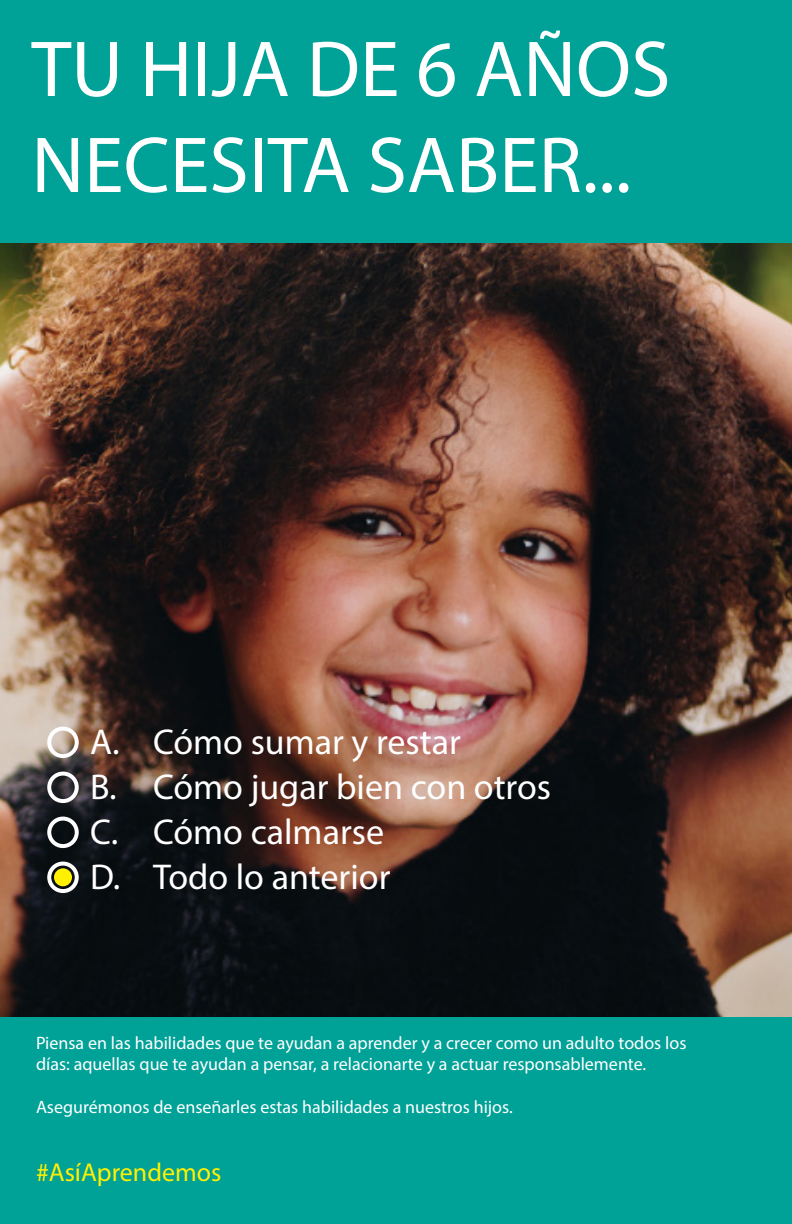
<style>
.page{position:relative;width:792px;height:1224px;background:#00a197}
.page>*{position:absolute;margin:0;border:0;box-sizing:border-box;transform-origin:0 0}
.t1{font:80px "Myriad Pro";color:#fff}
.t2{font:36px "Myriad Pro";color:#fff}
.t3{font:26px "Myriad Pro";color:#fff101}
.t4{font:18px/21.6px "Myriad Pro";color:#fff}
</style>
<div class="page">
<img style="left:0;top:243px;width:792px;height:774px">
<div style="left:47px;top:772px;width:32px;height:31px;border:4px solid #fff;border-radius:50%"></div>
<div style="left:47px;top:727px;width:32px;height:31px;border:4px solid #fff;border-radius:50%"></div>
<div style="left:47px;top:817px;width:32px;height:31px;border:4px solid #fff;border-radius:50%"></div>
<div style="left:47px;top:862px;width:32px;height:31px;border:4px solid #fff;border-radius:50%"></div>
<div style="left:54px;top:868px;width:18px;height:18px;background:#fff101;border-radius:50%"></div>
<p class="t1" style="left:32px;top:20px;width:641px">TU HIJA DE 6 AÑOS</p>
<p class="t1" style="left:32px;top:116px;width:601px">NECESITA SABER...</p>
<p class="t2" style="left:90px;top:719px;width:372px">A. Cómo sumar y restar</p>
<p class="t2" style="left:90px;top:764px;width:463px">B. Cómo jugar bien con otros</p>
<p class="t2" style="left:90px;top:809px;width:296px">C. Cómo calmarse</p>
<p class="t2" style="left:90px;top:854px;width:302px">D. Todo lo anterior</p>
<p class="t4" style="left:36px;top:1031px;width:652px">Piensa en las habilidades que te ayudan a aprender y a crecer como un adulto todos los días: aquellas que te ayudan a pensar, a relacionarte y a actuar responsablemente.</p>
<p class="t4" style="left:36px;top:1096px;width:478px">Asegurémonos de enseñarles estas habilidades a nuestros hijos.</p>
<p class="t3" style="left:36px;top:1156px;width:187px">#AsíAprendemos</p>
</div>
